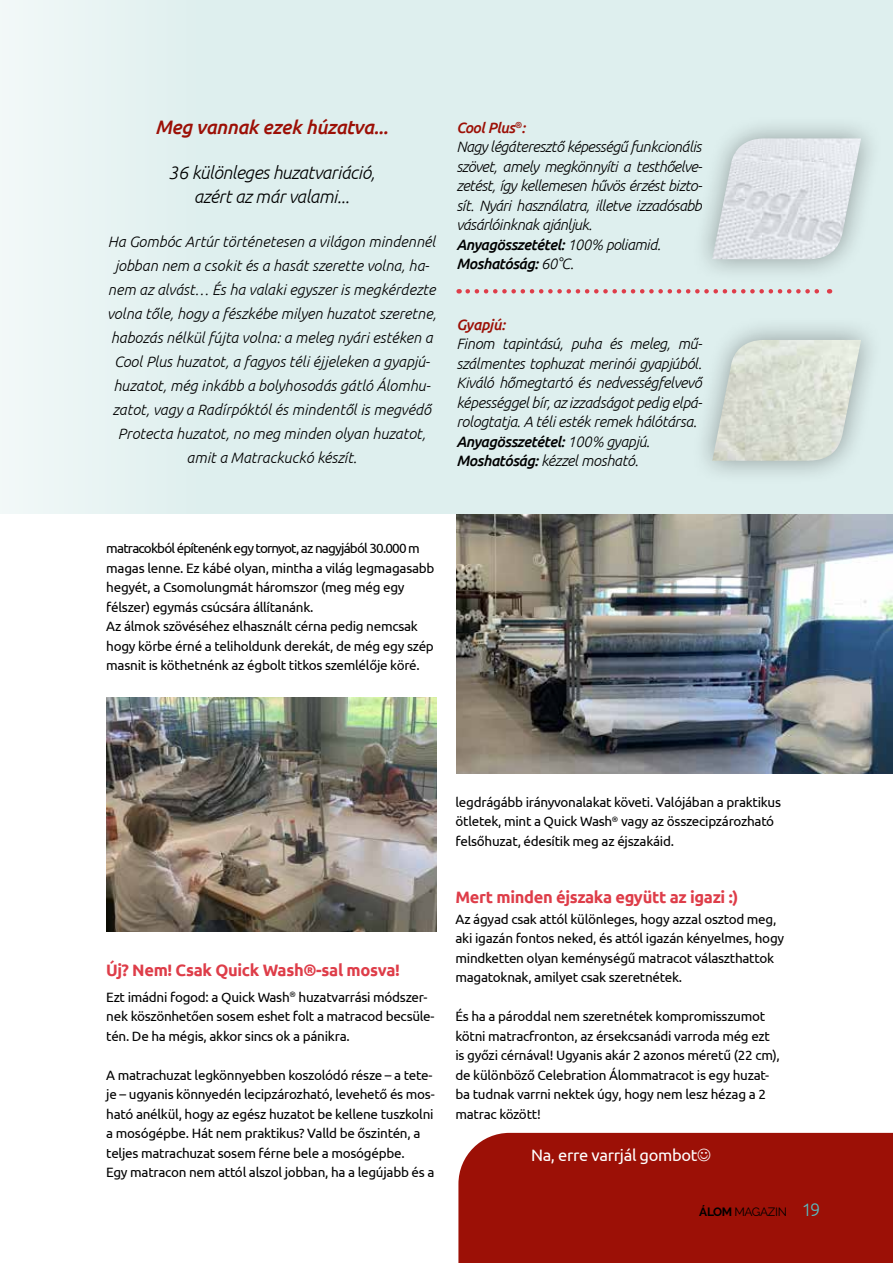
<style>
.page{position:relative;width:893px;height:1263px;background:#fff}
.page>*{position:absolute;margin:0;border:0;box-sizing:border-box;transform-origin:0 0}
.t1{font:italic 500 19.5px "Ubuntu";letter-spacing:-.02em;color:#9c1006}
.t2{font:italic 300 18px/24px "Ubuntu";letter-spacing:-.02em;color:#000;text-align:center}
.t3{font:700 16.5px "Ubuntu";letter-spacing:-.02em;color:#de3d49}
.t4{font:16.5px "Ubuntu";letter-spacing:-.02em;color:#fff}
.t5{font:italic 300 15px/19.5px "Ubuntu";letter-spacing:-.015em;color:#000}
.t6{font:italic 500 15px "Ubuntu";letter-spacing:-.02em;color:#9c1006}
.t7{font:13.5px/19.5px "Ubuntu";letter-spacing:-.02em;color:#000}
.t8{font:12px "Raleway";letter-spacing:-.03em;color:#000}
.s1{font-weight:500;color:#9c1006}
.s2{font-weight:500}
.s3{font-weight:700}
.s4{font-family:"Ubuntu";font-weight:300;font-size:18px;color:#58bec3}
</style>
<div class="page">
<div style="left:458px;top:1133px;width:435px;height:130px;background:#9c1006"></div>
<div style="left:0;top:0;width:893px;height:514px;background:#deefee"></div>
<img style="left:106px;top:697px;width:331px;height:234px">
<img style="left:456px;top:514px;width:437px;height:260px">
<div style="left:690px;top:316px;width:193px;height:168px;background:#000;opacity:.36"></div>
<img style="left:712px;top:340px;width:149px;height:121px">
<div style="left:690px;top:114px;width:193px;height:169px;background:#000;opacity:.36"></div>
<img style="left:712px;top:138px;width:149px;height:121px">
<svg style="left:468px;top:289px;width:362px;height:5px"></svg>
<svg style="left:698px;top:1148px;width:12px;height:13px"></svg>
<h1 class="t1" style="left:155px;top:115px;width:235px">Meg vannak ezek húzatva...</h1>
<h2 class="t2" style="left:168px;top:160px;width:208px">36 különleges huzatvariáció, azért az már valami...</h2>
<p class="t5" style="left:107px;top:229px;width:331px;line-height:24px;text-align:center">Ha Gombóc Artúr történetesen a világon mindennél jobban nem a csokit és a hasát szerette volna, ha&shy;nem az alvást… És ha valaki egyszer is megkérdezte volna tőle, hogy a fészkébe milyen huzatot szeretne, habozás nélkül fújta volna: a meleg nyári estéken a Cool Plus huzatot, a fagyos téli éjjeleken a gyapjú&shy;huzatot, még inkább a bolyhosodás gátló Álomhu&shy;zatot, vagy a Radírpóktól és mindentől is megvédő Protecta huzatot, no meg minden olyan huzatot, amit a Matrackuckó készít.</p>
<p class="t5" style="left:456px;top:117px;width:247px"><span class="s1">Cool Plus</span><sup>®</sup><span class="s1">:<br></span>Nagy légáteresztő képességű funkcionális szövet, amely megkönnyíti a testhőelve&shy;zetést, így kellemesen hűvös érzést bizto&shy;sít. Nyári használatra, illetve izzadósabb vásárlóinknak ajánljuk.<br><span class="s2">Anyagösszetétel:</span> 100% poliamid.<br><span class="s2">Moshatóság:</span> 60°C.</p>
<p class="t6" style="left:456px;top:315px;width:50px">Gyapjú:</p>
<p class="t5" style="left:456px;top:334px;width:247px">Finom tapintású, puha és meleg, mű&shy;szálmentes tophuzat merinói gyapjúból.<br>Kiváló hőmegtartó és nedvességfelvevő képességgel bír, az izzadságot pedig elpá&shy;rologtatja. A téli esték remek hálótársa.<br><span class="s2">Anyagösszetétel:</span> 100% gyapjú.<br><span class="s2">Moshatóság:</span> kézzel mosható.</p>
<p class="t7" style="left:106px;top:538px;width:330px">matracokból építenénk egy tornyot, az nagyjából 30.000 m magas lenne. Ez kábé olyan, mintha a világ legmagasabb hegyét, a Csomolungmát háromszor (meg még egy félszer) egymás csúcsára állítanánk.<br>Az álmok szövéséhez elhasznált cérna pedig nemcsak hogy körbe érné a teliholdunk derekát, de még egy szép masnit is köthetnénk az égbolt titkos szemlélője köré.</p>
<p class="t3" style="left:106px;top:960px;width:295px">Új? Nem! Csak Quick Wash®-sal mosva!</p>
<p class="t7" style="left:106px;top:987px;width:330px">Ezt imádni fogod: a Quick Wash<sup>®</sup> huzatvarrási módszer&shy;nek köszönhetően sosem eshet folt a matracod becsüle&shy;tén. De ha mégis, akkor sincs ok a pánikra.</p>
<p class="t7" style="left:106px;top:1065px;width:330px">A matrachuzat legkönnyebben koszolódó része – a tete&shy;je – ugyanis könnyedén lecipzározható, levehető és mos&shy;ható anélkül, hogy az egész huzatot be kellene tuszkolni a mosógépbe. Hát nem praktikus? Valld be őszintén, a teljes matrachuzat sosem férne bele a mosógépbe.<br>Egy matracon nem attól alszol jobban, ha a legújabb és a</p>
<p class="t7" style="left:455px;top:792px;width:327px">legdrágább irányvonalakat követi. Valójában a praktikus ötletek, mint a Quick Wash<sup>®</sup> vagy az összecipzározható felsőhuzat, édesítik meg az éjszakáid.</p>
<p class="t3" style="left:455px;top:887px;width:284px">Mert minden éjszaka együtt az igazi :)</p>
<p class="t7" style="left:455px;top:909px;width:330px">Az ágyad csak attól különleges, hogy azzal osztod meg, aki igazán fontos neked, és attól igazán kényelmes, hogy mindketten olyan keménységű matracot választhattok magatoknak, amilyet csak szeretnétek.</p>
<p class="t7" style="left:455px;top:1006px;width:326px">És ha a pároddal nem szeretnétek kompromisszumot kötni matracfronton, az érsekcsanádi varroda még ezt is győzi cérnával! Ugyanis akár 2 azonos méretű (22 cm), de különböző Celebration Álommatracot is egy huzat&shy;ba tudnak varrni nektek úgy, hogy nem lesz hézag a 2 matrac között!</p>
<p class="t4" style="left:531px;top:1145px;width:168px">Na, erre varrjál gombot</p>
<p class="t8" style="left:699px;top:1205px;width:122px"><span class="s3">ÁLOM</span> MAGAZIN <span class="s4">19</span></p>
</div>
